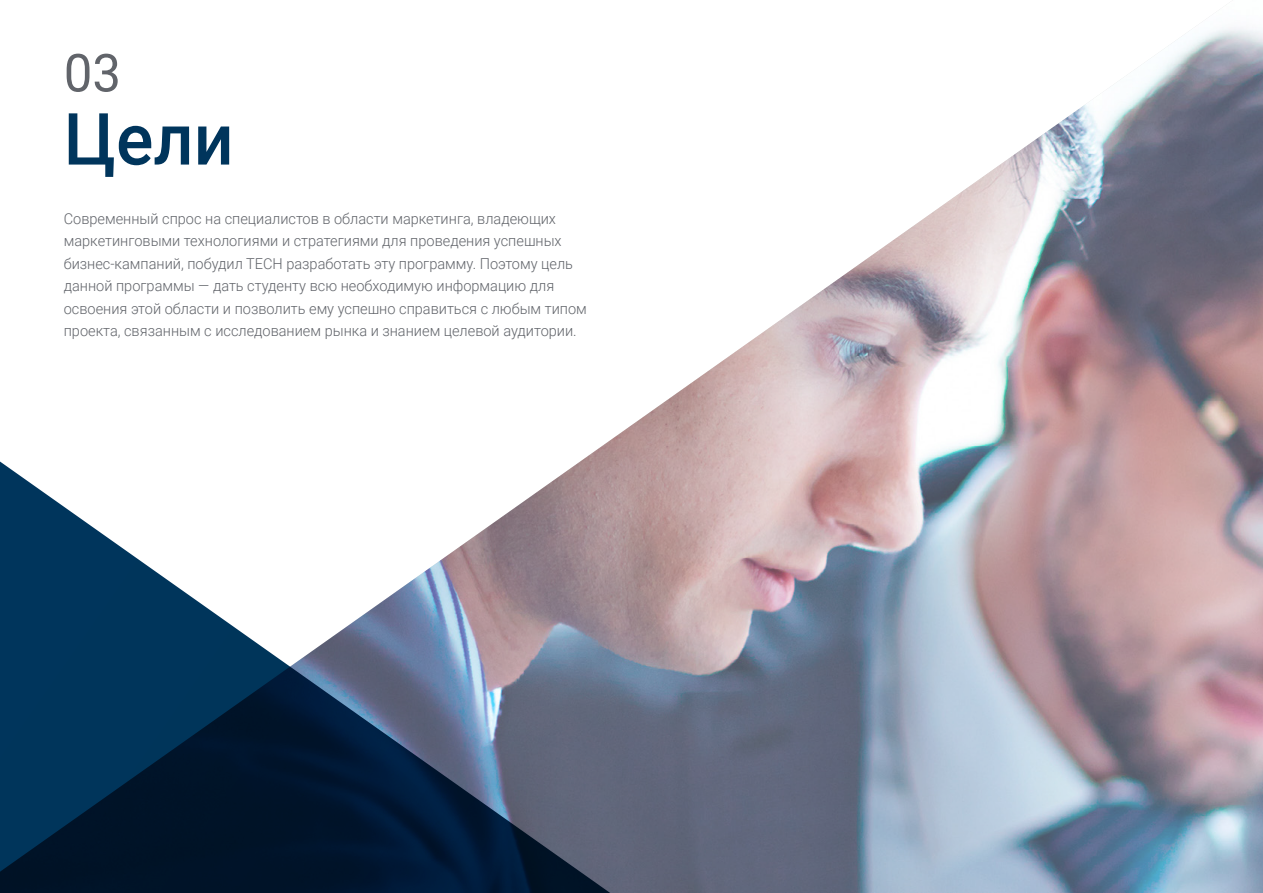
<style>
.page{position:relative;width:1263px;height:893px;background:#fff}
.page>*{position:absolute;margin:0;border:0;box-sizing:border-box;transform-origin:0 0}
.t1{font:500 72px "Roboto";color:#00355c}
.t2{font:52.5px "Roboto";color:#61646a}
.t3{font:300 15px/22.5px "Roboto";color:#61646a}
</style>
<div class="page">
<img style="left:602px;top:28px;width:661px;height:865px">
<svg style="left:0;top:446px;width:640px;height:447px"></svg>
<h2 class="t2" style="left:64px;top:36px;width:59px">03</h2>
<h1 class="t1" style="left:64px;top:89px;width:171px">Цели</h1>
<p class="t3" style="left:64px;top:207px;width:525px">Современный спрос на специалистов в области маркетинга, владеющих маркетинговыми технологиями и стратегиями для проведения успешных бизнес-кампаний, побудил TECH разработать эту программу. Поэтому цель данной программы — дать студенту всю необходимую информацию для освоения этой области и позволить ему успешно справиться с любым типом проекта, связанным с исследованием рынка и знанием целевой аудитории.</p>
</div>
